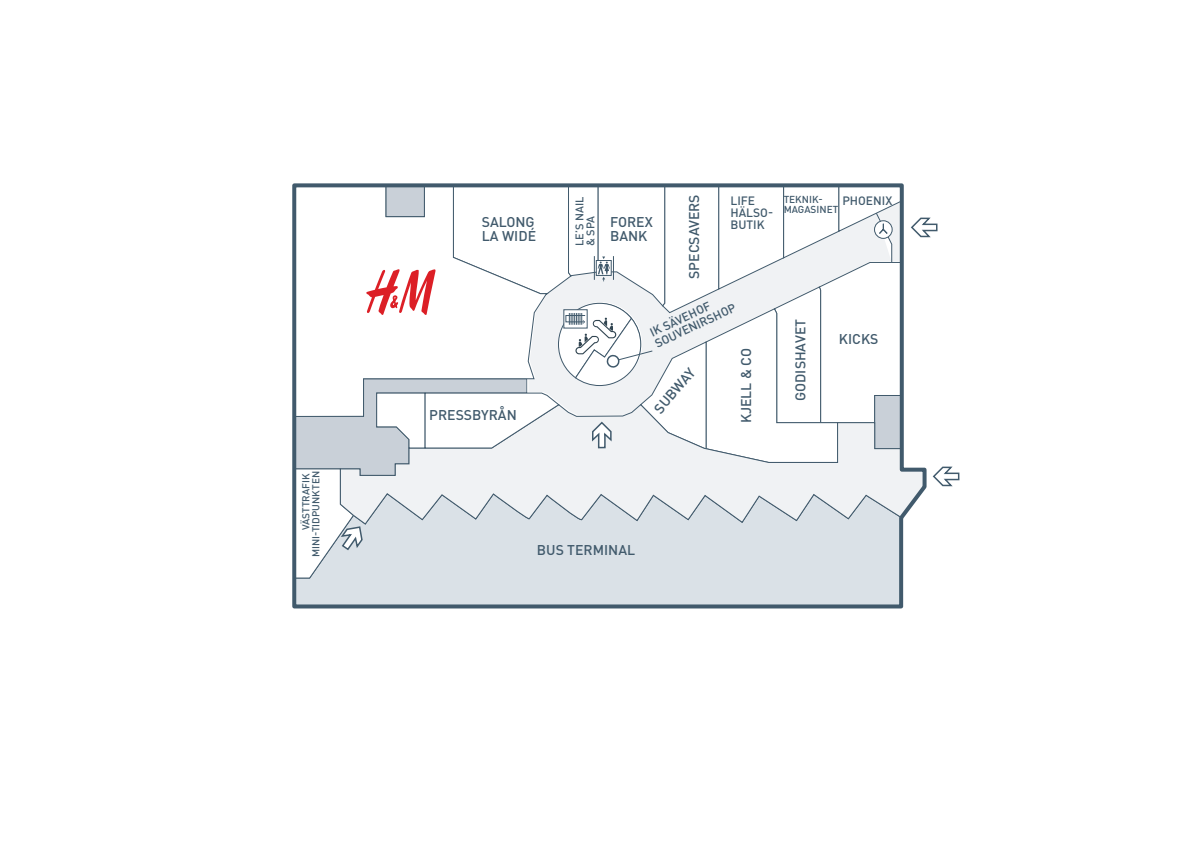
<style>
.page{position:relative;width:1191px;height:842px;background:#fff}
.page>*{position:absolute;margin:0;border:0;box-sizing:border-box;transform-origin:0 0}
.t1{font:500 14px/14px "DINOT";color:#415a6c}
.t2{font:500 12px/12px "DINOT";color:#415a6c}
.t3{font:500 11px/11px "DINOT";color:#415a6c}
.t4{font:500 10px/10px "DINOT";color:#415a6c}
</style>
<div class="page">
<svg style="left:292px;top:183px;width:612px;height:426px;background:#c0cad2"></svg>
<svg style="left:293px;top:184px;width:667px;height:395px"></svg>
<p class="t4" style="left:301px;top:557px;width:87px;text-align:right;rotate:-90deg">VÄSTTRAFIK<br>MINI-TIDPUNKTEN</p>
<p class="t1" style="left:687px;top:279px;width:86px;rotate:-90deg">SPECSAVERS</p>
<p class="t2" style="left:648px;top:327px;width:89px;rotate:-25deg">IK SÄVEHOF<br>SOUVENIRSHOP</p>
<p class="t3" style="left:573px;top:246px;width:51px;rotate:-90deg">LE’S NAIL &amp; SPA</p>
<p class="t2" style="left:730px;top:194px;width:44px">LIFE<br>HÄLSO-</p>
<p class="t1" style="left:610px;top:215px;width:44px">FOREX<br>BANK</p>
<p class="t1" style="left:482px;top:215px;width:54px">SALONG</p>
<p class="t2" style="left:730px;top:218px;width:36px">BUTIK</p>
<p class="t1" style="left:482px;top:229px;width:56px">LA WIDÉ</p>
<p class="t1" style="left:738px;top:423px;width:77px;rotate:-90deg">KJELL &amp; CO</p>
<p class="t1" style="left:651px;top:407px;width:56px;rotate:-50deg">SUBWAY</p>
<p class="t1" style="left:429px;top:408px;width:89px">PRESSBYRÅN</p>
<p class="t4" style="left:783px;top:194px;width:56px">TEKNIK-<br>MAGASINET</p>
<p class="t2" style="left:842px;top:194px;width:51px">PHOENIX</p>
<p class="t1" style="left:793px;top:401px;width:83px;rotate:-90deg">GODISHAVET</p>
<p class="t1" style="left:839px;top:332px;width:41px">KICKS</p>
<p class="t1" style="left:537px;top:543px;width:100px">BUS TERMINAL</p>
</div>
